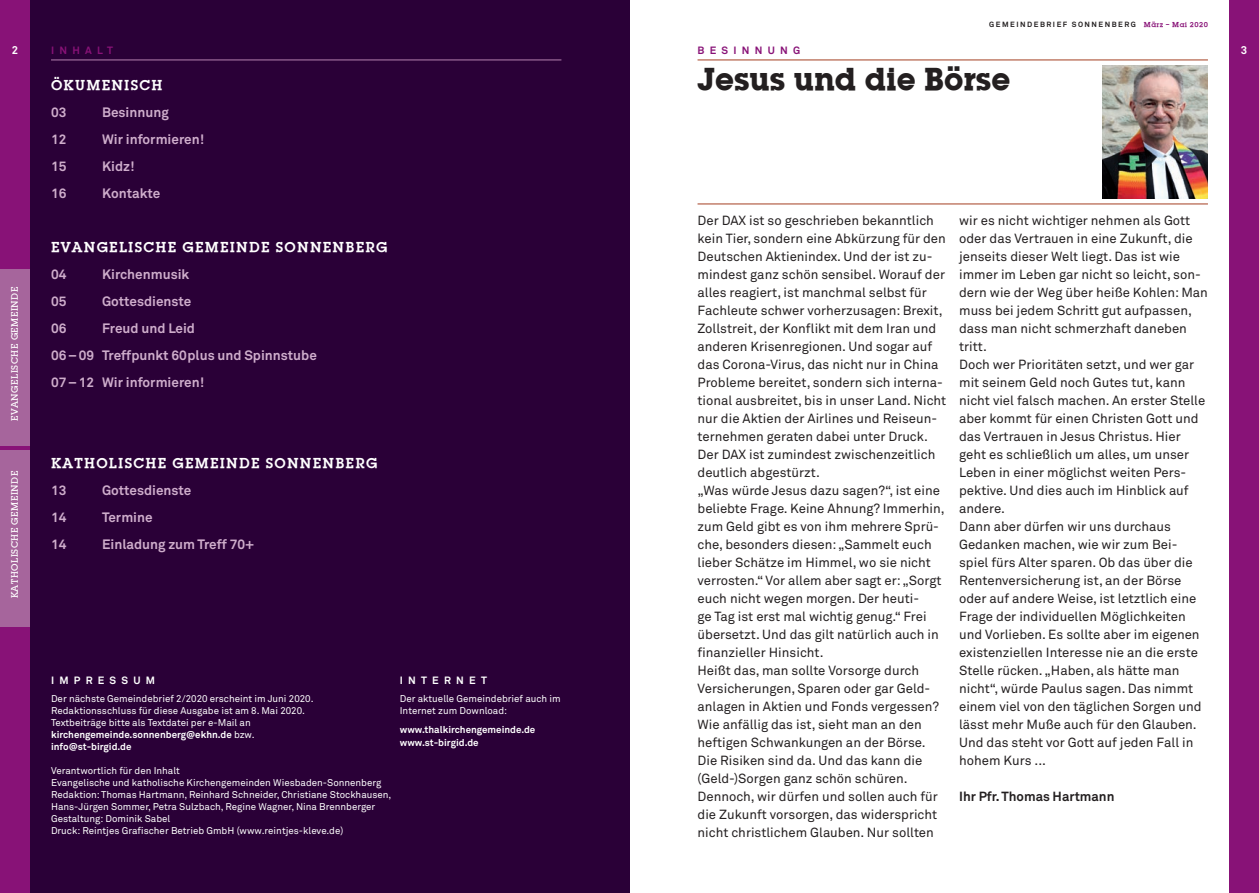
<style>
.page{position:relative;width:1259px;height:893px;background:#fff}
.page>*{position:absolute;margin:0;border:0;box-sizing:border-box;transform-origin:0 0}
.t1{font:33px "Lubalin Graph Md ITCTT Bold";color:#231f20}
.t2{font:15px "Lubalin Graph ITCTT Demi";letter-spacing:.085em;color:#fff}
.t3{font:700 13.5px/27px "Akkurat";color:#ceadcb}
.t4{font:13.2px/18px "Akkurat";color:#231f20}
.t5{font:700 13.2px "Akkurat";color:#231f20}
.t6{font:700 11.25px "Akkurat";color:#fff}
.t7{font:700 10.5px "Akkurat";letter-spacing:.5em;color:#fff}
.t8{font:700 10.5px "Akkurat";letter-spacing:.5em;color:#881277}
.t9{font:9.75px/12px "Akkurat";color:#fff}
.t10{font:700 9.75px/12.8px "Akkurat";color:#fff}
.t11{font:9.75px "Lubalin Graph Md ITCTT";letter-spacing:.05em;color:#fff}
.t12{font:700 7.5px "Akkurat";letter-spacing:.2em;color:#231f20}
.s1{font-weight:700}
.s2{font-family:"Lubalin Graph ITCTT Demi";font-weight:400;color:#881277}
</style>
<div class="page">
<div style="left:0;top:0;width:629px;height:893px;background:#2a0037"></div>
<hr style="left:51px;top:60px;width:510px;height:1px;background:#b582af">
<hr style="left:697px;top:60px;width:511px;height:1px;background:#a43f21">
<hr style="left:697px;top:204px;width:511px;height:1px;background:#a43f21">
<img style="left:1102px;top:65px;width:106px;height:133px">
<div style="left:1229px;top:0;width:30px;height:893px;background:#881277"></div>
<div style="left:0;top:0;width:30px;height:893px;background:#881277"></div>
<div style="left:0;top:450px;width:30px;height:176px;background:#a6659c"></div>
<div style="left:0;top:269px;width:30px;height:177px;background:#a6659c"></div>
<p class="t6" style="left:12px;top:43px;width:8px">2</p>
<p class="t11" style="left:9px;top:421px;width:136px;rotate:-90deg">EVANGELISCHE GEMEINDE</p>
<p class="t11" style="left:9px;top:598px;width:129px;rotate:-90deg">KATHOLISCHE GEMEINDE</p>
<p class="t8" style="left:51px;top:44px;width:63px">INHALT</p>
<p class="t2" style="left:51px;top:76px;width:113px">ÖKUMENISCH</p>
<p class="t3" style="left:51px;top:99px;width:17px">03</p>
<p class="t3" style="left:102px;top:99px;width:68px">Besinnung</p>
<p class="t3" style="left:51px;top:126px;width:17px">12</p>
<p class="t3" style="left:102px;top:126px;width:104px">Wir informieren!</p>
<p class="t3" style="left:51px;top:153px;width:17px">15</p>
<p class="t3" style="left:102px;top:153px;width:34px">Kidz!</p>
<p class="t3" style="left:51px;top:180px;width:17px">16</p>
<p class="t3" style="left:102px;top:180px;width:60px">Kontakte</p>
<p class="t2" style="left:51px;top:238px;width:338px">EVANGELISCHE GEMEINDE SONNENBERG</p>
<p class="t3" style="left:51px;top:261px;width:17px">04</p>
<p class="t3" style="left:102px;top:261px;width:89px">Kirchenmusik</p>
<p class="t3" style="left:51px;top:288px;width:17px">05</p>
<p class="t3" style="left:102px;top:288px;width:91px">Gottesdienste</p>
<p class="t3" style="left:51px;top:315px;width:17px">06</p>
<p class="t3" style="left:51px;top:315px;width:267px;text-indent:51px">Freud und Leid<br>06–09 Treffpunkt 60plus und Spinnstube<br>07–12 Wir informieren!</p>
<p class="t2" style="left:51px;top:454px;width:328px">KATHOLISCHE GEMEINDE SONNENBERG</p>
<p class="t3" style="left:51px;top:477px;width:17px">13</p>
<p class="t3" style="left:102px;top:477px;width:91px">Gottesdienste</p>
<p class="t3" style="left:51px;top:504px;width:17px">14</p>
<p class="t3" style="left:102px;top:504px;width:52px">Termine</p>
<p class="t3" style="left:51px;top:531px;width:17px">14</p>
<p class="t3" style="left:102px;top:531px;width:154px">Einladung zum Treff 70+</p>
<p class="t7" style="left:51px;top:674px;width:106px">IMPRESSUM</p>
<p class="t9" style="left:51px;top:692px;width:264px">Der nächste Gemeindebrief 2/2020 erscheint im Juni 2020.<br>Redaktionsschluss für diese Ausgabe ist am 8. Mai 2020.<br>Textbeiträge bitte als Textdatei per e-Mail an <span class="s1">kirchengemeinde.sonnenberg@ekhn.de</span> bzw. <span class="s1">info@st-birgid.de</span></p>
<p class="t9" style="left:51px;top:764px;width:342px">Verantwortlich für den Inhalt<br>Evangelische und katholische Kirchengemeinden Wiesbaden-Sonnenberg Redaktion: Thomas Hartmann, Reinhard Schneider, Christiane Stockhausen, Hans-Jürgen Sommer, Petra Sulzbach, Regine Wagner, Nina Brennberger Gestaltung: Dominik Sabel<br>Druck: Reintjes Grafischer Betrieb GmbH (www.reintjes-kleve.de)</p>
<p class="t7" style="left:400px;top:674px;width:89px">INTERNET</p>
<p class="t9" style="left:400px;top:692px;width:162px">Der aktuelle Gemeindebrief auch im<br>Internet zum Download:</p>
<p class="t10" style="left:400px;top:723px;width:137px">www.thalkirchengemeinde.de www.st-birgid.de</p>
<p class="t12" style="left:989px;top:20px;width:220px">GEMEINDEBRIEF SONNENBERG <span class="s2">März – Mai 2020</span></p>
<p class="t8" style="left:697px;top:44px;width:104px">BESINNUNG</p>
<h1 class="t1" style="left:697px;top:58px;width:314px">Jesus und die Börse</h1>
<p class="t6" style="left:1240px;top:43px;width:8px">3</p>
<p class="t4" style="left:697px;top:211px;width:250px">Der DAX ist so geschrieben bekanntlich kein Tier, sondern eine Abkürzung für den Deutschen Aktienindex. Und der ist zu&shy;mindest ganz schön sensibel. Worauf der alles reagiert, ist manchmal selbst für Fachleute schwer vorherzusagen: Brexit, Zollstreit, der Konflikt mit dem Iran und anderen Krisenregionen. Und sogar auf das Corona-Virus, das nicht nur in China Probleme bereitet, sondern sich interna&shy;tional ausbreitet, bis in unser Land. Nicht nur die Aktien der Airlines und Reiseun&shy;ternehmen geraten dabei unter Druck.<br>Der DAX ist zumindest zwischenzeitlich deutlich abgestürzt.<br>„Was würde Jesus dazu sagen?“, ist eine beliebte Frage. Keine Ahnung? Immerhin, zum Geld gibt es von ihm mehrere Sprü&shy;che, besonders diesen: „Sammelt euch lieber Schätze im Himmel, wo sie nicht verrosten.“ Vor allem aber sagt er: „Sorgt euch nicht wegen morgen. Der heuti-<br>ge Tag ist erst mal wichtig genug.“ Frei übersetzt. Und das gilt natürlich auch in finanzieller Hinsicht.<br>Heißt das, man sollte Vorsorge durch Versicherungen, Sparen oder gar Geld&shy;anlagen in Aktien und Fonds vergessen?<br>Wie anfällig das ist, sieht man an den heftigen Schwankungen an der Börse.<br>Die Risiken sind da. Und das kann die (Geld-)Sorgen ganz schön schüren.<br>Dennoch, wir dürfen und sollen auch für die Zukunft vorsorgen, das widerspricht nicht christlichem Glauben. Nur sollten</p>
<p class="t4" style="left:959px;top:211px;width:250px">wir es nicht wichtiger nehmen als Gott oder das Vertrauen in eine Zukunft, die jenseits dieser Welt liegt. Das ist wie immer im Leben gar nicht so leicht, son&shy;dern wie der Weg über heiße Kohlen: Man muss bei jedem Schritt gut aufpassen, dass man nicht schmerzhaft daneben tritt.<br>Doch wer Prioritäten setzt, und wer gar mit seinem Geld noch Gutes tut, kann nicht viel falsch machen. An erster Stelle aber kommt für einen Christen Gott und das Vertrauen in Jesus Christus. Hier geht es schließlich um alles, um unser Leben in einer möglichst weiten Pers&shy;pektive. Und dies auch im Hinblick auf andere.<br>Dann aber dürfen wir uns durchaus Gedanken machen, wie wir zum Bei&shy;spiel fürs Alter sparen. Ob das über die Rentenversicherung ist, an der Börse oder auf andere Weise, ist letztlich eine Frage der individuellen Möglichkeiten und Vorlieben. Es sollte aber im eigenen existenziellen Interesse nie an die erste Stelle rücken. „Haben, als hätte man nicht“, würde Paulus sagen. Das nimmt einem viel von den täglichen Sorgen und lässt mehr Muße auch für den Glauben.<br>Und das steht vor Gott auf jeden Fall in hohem Kurs ...</p>
<p class="t5" style="left:959px;top:788px;width:157px">Ihr Pfr. Thomas Hartmann</p>
</div>
